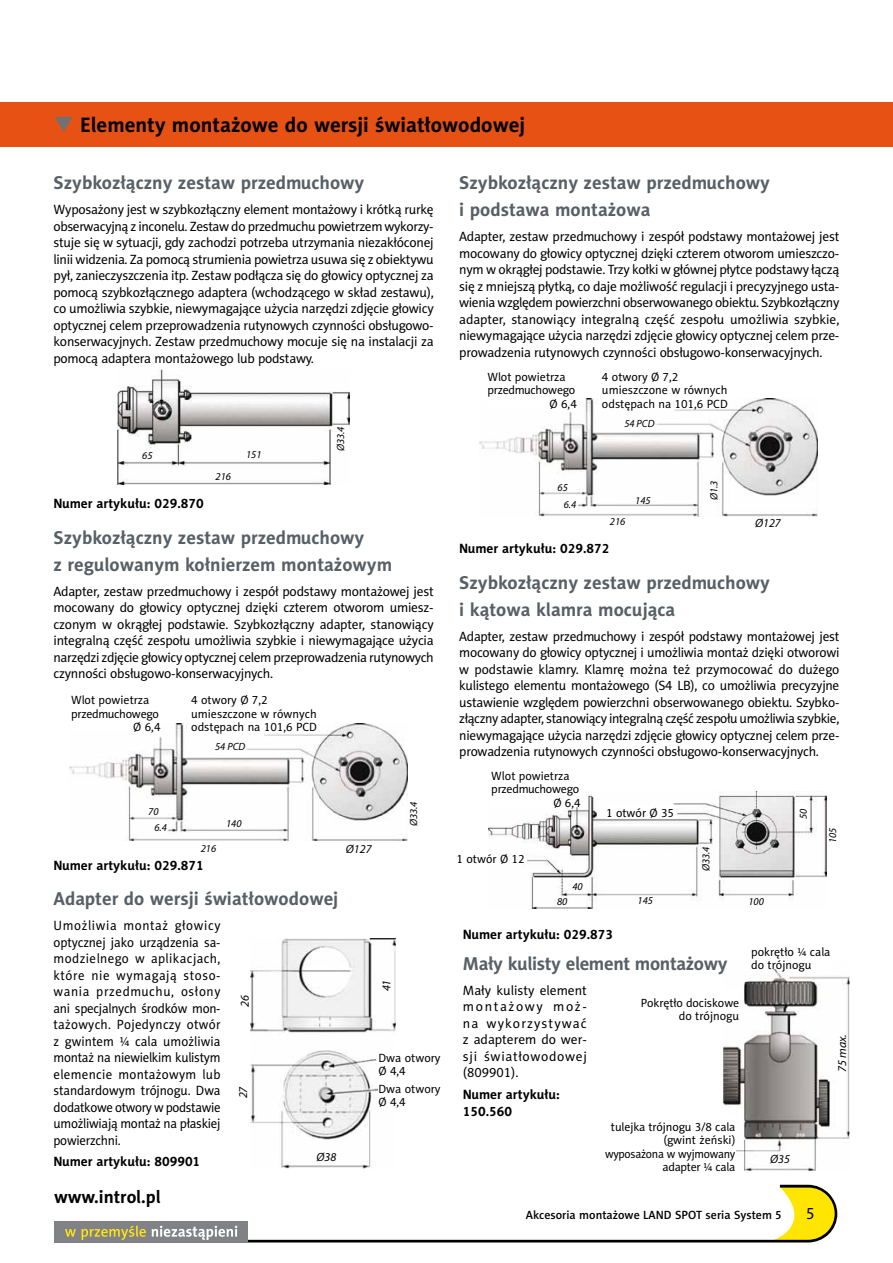
<style>
.page{position:relative;width:893px;height:1263px;background:#fff}
.page>*{position:absolute;margin:0;border:0;box-sizing:border-box;transform-origin:0 0}
.t1{font:700 21px "Naomi Sans EFN";color:#000}
.t2{font:700 18.75px/27px "Naomi Sans EFN";color:#576065}
.t3{font:700 18.75px "Naomi Sans EFN";letter-spacing:-.02em;color:#576065}
.t4{font:700 18px "Naomi Sans EFN";color:#000}
.t5{font:16.5px "Naomi Sans EFN";color:#000}
.t6{font:13.5px/16.5px "Naomi Sans EFN";letter-spacing:-.02em;color:#000;text-align:justify}
.t7{font:13.5px/16.5px "Naomi Sans EFN";letter-spacing:-.02em;color:#000;text-align:justify;scale:.96 1}
.t8{font:700 13.5px/17.2px "Naomi Sans EFN";color:#000}
.t9{font:12px/13.5px "Naomi Sans EFN";color:#000}
.t10{font:12px/13.5px "Naomi Sans EFN";letter-spacing:-.02em;color:#000;text-align:right}
.t11{font:12px "Naomi Sans EFNPS Medium";color:#000}
.t12{font:italic 12px "Myriad Pro";color:#000}
.t13{font:italic 10.5px "Myriad Pro";color:#000}
</style>
<div class="page">
<div style="left:54px;top:1221px;width:194px;height:22px;background:#808285"></div>
<svg style="left:65px;top:1184px;width:772px;height:58px"></svg>
<img style="left:117px;top:369px;width:233px;height:115px">
<img style="left:70px;top:723px;width:338px;height:118px">
<div style="left:71px;top:695px;width:90px;height:36px;background:#fff"></div>
<div style="left:191px;top:695px;width:130px;height:36px;background:#fff"></div>
<img style="left:480px;top:399px;width:338px;height:117px">
<div style="left:487px;top:370px;width:90px;height:37px;background:#fff"></div>
<div style="left:602px;top:370px;width:130px;height:37px;background:#fff"></div>
<img style="left:489px;top:791px;width:338px;height:117px">
<div style="left:491px;top:770px;width:90px;height:37px;background:#fff"></div>
<div style="left:606px;top:805px;width:69px;height:12px;background:#fff"></div>
<div style="left:457px;top:852px;width:69px;height:11px;background:#fff"></div>
<img style="left:251px;top:939px;width:144px;height:229px">
<div style="left:378px;top:1048px;width:64px;height:27px;background:#fff"></div>
<div style="left:378px;top:1078px;width:64px;height:16px;background:#fff"></div>
<div style="left:378px;top:1079px;width:64px;height:27px;background:#fff"></div>
<img style="left:723px;top:969px;width:126px;height:202px">
<svg style="left:723px;top:969px;width:4px;height:5px"></svg>
<div style="left:640px;top:990px;width:99px;height:30px;background:#fff"></div>
<div style="left:605px;top:1116px;width:130px;height:55px;background:#fff"></div>
<div style="left:0;top:102px;width:893px;height:45px;background:#e75113"></div>
<h1 class="t1" style="left:80px;top:117px;width:446px">Elementy montażowe do wersji światłowodowej</h1>
<h2 class="t2" style="left:54px;top:171px;width:312px">Szybkozłączny zestaw przedmuchowy</h2>
<p class="t6" style="left:54px;top:203px;width:382px">Wyposażony jest w szybkozłączny element montażowy i krótką rurkę obserwacyjną z inconelu. Zestaw do przedmuchu powietrzem wykorzy&shy;stuje się w sytuacji, gdy zachodzi potrzeba utrzymania niezakłóconej linii widzenia. Za pomocą strumienia powietrza usuwa się z obiektywu pył, zanieczyszczenia itp. Zestaw podłącza się do głowicy optycznej za pomocą szybkozłącznego adaptera (wchodzącego w skład zestawu), co umożliwia szybkie, niewymagające użycia narzędzi zdjęcie głowicy optycznej celem przeprowadzenia rutynowych czynności obsługowo&shy;konserwacyjnych. Zestaw przedmuchowy mocuje się na instalacji za pomocą adaptera montażowego lub podstawy.</p>
<p class="t13" style="left:334px;top:451px;width:26px;rotate:-90deg">Ø33.4</p>
<p class="t13" style="left:142px;top:449px;width:12px">65</p>
<p class="t13" style="left:246px;top:448px;width:17px">151</p>
<p class="t13" style="left:216px;top:470px;width:17px">216</p>
<p class="t8" style="left:54px;top:496px;width:152px">Numer artykułu: 029.870</p>
<h2 class="t2" style="left:54px;top:525px;width:340px">Szybkozłączny zestaw przedmuchowy<br>z regulowanym kołnierzem montażowym</h2>
<p class="t6" style="left:54px;top:584px;width:382px">Adapter, zestaw przedmuchowy i zespół podstawy montażowej jest mocowany do głowicy optycznej dzięki czterem otworom umiesz&shy;czonym w okrągłej podstawie. Szybkozłączny adapter, stanowiący integralną część zespołu umożliwia szybkie i niewymagające użycia narzędzi zdjęcie głowicy optycznej celem przeprowadzenia rutynowych czynności obsługowo-konserwacyjnych.</p>
<p class="t9" style="left:71px;top:694px;width:80px">Wlot powietrza</p>
<p class="t10" style="left:71px;top:708px;width:89px">przedmuchowego</p>
<p class="t9" style="left:133px;top:721px;width:29px">Ø 6,4</p>
<p class="t9" style="left:191px;top:694px;width:127px">4 otwory Ø 7,2 umieszczone w równych odstępach na 101,6 PCD</p>
<p class="t13" style="left:215px;top:741px;width:32px">54 PCD</p>
<p class="t13" style="left:148px;top:805px;width:12px">70</p>
<p class="t13" style="left:154px;top:821px;width:14px">6.4</p>
<p class="t13" style="left:201px;top:842px;width:17px">216</p>
<p class="t13" style="left:226px;top:817px;width:17px">140</p>
<p class="t8" style="left:54px;top:858px;width:152px">Numer artykułu: 029.871</p>
<h2 class="t2" style="left:54px;top:887px;width:286px">Adapter do wersji światłowodowej</h2>
<p class="t7" style="left:54px;top:919px;width:175px">Umożliwia montaż głowicy optycznej jako urządzenia sa&shy;modzielnego w aplikacjach, które nie wymagają stoso&shy;wania przedmuchu, osłony ani specjalnych środków mon&shy;tażowych. Pojedynczy otwór z gwintem ¼ cala umożliwia montaż na niewielkim kulistym elemencie montażowym lub standardowym trójnogu. Dwa dodatkowe otwory w podstawie umożliwiają montaż na płaskiej powierzchni.</p>
<p class="t8" style="left:54px;top:1154px;width:148px">Numer artykułu: 809901</p>
<p class="t12" style="left:238px;top:1007px;width:13px;rotate:-90deg">26</p>
<p class="t12" style="left:236px;top:1098px;width:13px;rotate:-90deg">27</p>
<p class="t12" style="left:317px;top:1150px;width:21px">Ø38</p>
<h3 class="t4" style="left:54px;top:1190px;width:108px">www.introl.pl</h3>
<p class="t12" style="left:346px;top:842px;width:27px">Ø127</p>
<p class="t13" style="left:407px;top:826px;width:26px;rotate:-90deg">Ø33.4</p>
<p class="t12" style="left:379px;top:991px;width:13px;rotate:-90deg">41</p>
<p class="t9" style="left:378px;top:1052px;width:64px">Dwa otwory<br>Ø 4,4</p>
<p class="t9" style="left:378px;top:1084px;width:62px">¼ c la BSW</p>
<p class="t9" style="left:378px;top:1083px;width:64px">Dwa otwory<br>Ø 4,4</p>
<h2 class="t2" style="left:459px;top:171px;width:312px">Szybkozłączny zestaw przedmuchowy i podstawa montażowa</h2>
<p class="t6" style="left:459px;top:230px;width:382px">Adapter, zestaw przedmuchowy i zespół podstawy montażowej jest mocowany do głowicy optycznej dzięki czterem otworom umieszczo&shy;nym w okrągłej podstawie. Trzy kołki w głównej płytce podstawy łączą się z mniejszą płytką, co daje możliwość regulacji i precyzyjnego usta&shy;wienia względem powierzchni obserwowanego obiektu. Szybkozłączny adapter, stanowiący integralną część zespołu umożliwia szybkie, niewymagające użycia narzędzi zdjęcie głowicy optycznej celem prze&shy;prowadzenia rutynowych czynności obsługowo-konserwacyjnych.</p>
<p class="t9" style="left:487px;top:371px;width:80px">Wlot powietrza</p>
<p class="t10" style="left:487px;top:384px;width:89px">przedmuchowego</p>
<p class="t9" style="left:549px;top:398px;width:29px">Ø 6,4</p>
<p class="t9" style="left:602px;top:371px;width:127px">4 otwory Ø 7,2 umieszczone w równych odstępach na 101,6 PCD</p>
<p class="t13" style="left:624px;top:417px;width:32px">54 PCD</p>
<p class="t13" style="left:557px;top:481px;width:12px">65</p>
<p class="t13" style="left:564px;top:498px;width:14px">6.4</p>
<p class="t13" style="left:635px;top:494px;width:17px">145</p>
<p class="t13" style="left:708px;top:500px;width:21px;rotate:-90deg">Ø1.3</p>
<p class="t13" style="left:610px;top:516px;width:17px">216</p>
<p class="t12" style="left:755px;top:515px;width:27px">Ø127</p>
<p class="t8" style="left:459px;top:541px;width:152px">Numer artykułu: 029.872</p>
<h2 class="t2" style="left:459px;top:570px;width:312px">Szybkozłączny zestaw przedmuchowy i kątowa klamra mocująca</h2>
<p class="t6" style="left:459px;top:629px;width:382px">Adapter, zestaw przedmuchowy i zespół podstawy montażowej jest mocowany do głowicy optycznej i umożliwia montaż dzięki otworowi w podstawie klamry. Klamrę można też przymocować do dużego kulistego elementu montażowego (S4 LB), co umożliwia precyzyjne ustawienie względem powierzchni obserwowanego obiektu. Szybko&shy;złączny adapter, stanowiący integralną część zespołu umożliwia szybkie, niewymagające użycia narzędzi zdjęcie głowicy optycznej celem prze&shy;prowadzenia rutynowych czynności obsługowo-konserwacyjnych.</p>
<p class="t9" style="left:491px;top:770px;width:80px">Wlot powietrza</p>
<p class="t10" style="left:491px;top:784px;width:89px">przedmuchowego</p>
<p class="t9" style="left:553px;top:797px;width:29px">Ø 6,4</p>
<p class="t9" style="left:457px;top:853px;width:70px">1 otwór Ø 12</p>
<p class="t13" style="left:478px;top:852px;width:47px">1 Hole Ø12</p>
<p class="t13" style="left:572px;top:880px;width:12px">40</p>
<p class="t9" style="left:606px;top:807px;width:70px">1 otwór Ø 35</p>
<p class="t13" style="left:700px;top:871px;width:26px;rotate:-90deg">Ø33.4</p>
<p class="t13" style="left:638px;top:894px;width:17px">145</p>
<p class="t13" style="left:557px;top:895px;width:12px">80</p>
<p class="t13" style="left:748px;top:895px;width:17px">100</p>
<p class="t13" style="left:797px;top:819px;width:12px;rotate:-90deg">50</p>
<p class="t13" style="left:826px;top:843px;width:17px;rotate:-90deg">105</p>
<p class="t8" style="left:463px;top:927px;width:152px">Numer artykułu: 029.873</p>
<h2 class="t3" style="left:463px;top:956px;width:266px">Mały kulisty element montażowy</h2>
<p class="t6" style="left:463px;top:983px;width:125px">Mały kulisty element montażowy moż&shy;na wykorzystywać z adapterem do wer&shy;sji światłowodowej (809901).</p>
<p class="t8" style="left:463px;top:1087px;width:98px">Numer artykułu:<br>150.560</p>
<p class="t9" style="left:641px;top:997px;width:100px;text-align:right">Pokrętło dociskowe do trójnogu</p>
<p class="t10" style="left:605px;top:1121px;width:132px">tulejka trójnogu 3/8 cala (gwint żeński) wyposażona w wyjmowany adapter ¼ cala</p>
<p class="t9" style="left:751px;top:946px;width:81px">pokrętło ¼ cala do trójnogu</p>
<p class="t12" style="left:835px;top:1072px;width:39px;rotate:-90deg">75 max.</p>
<p class="t12" style="left:770px;top:1152px;width:21px">Ø35</p>
<p class="t11" style="left:526px;top:1210px;width:257px">Akcesoria montażowe LAND SPOT seria System 5</p>
<p class="t5" style="left:806px;top:1207px;width:10px">5</p>
</div>
